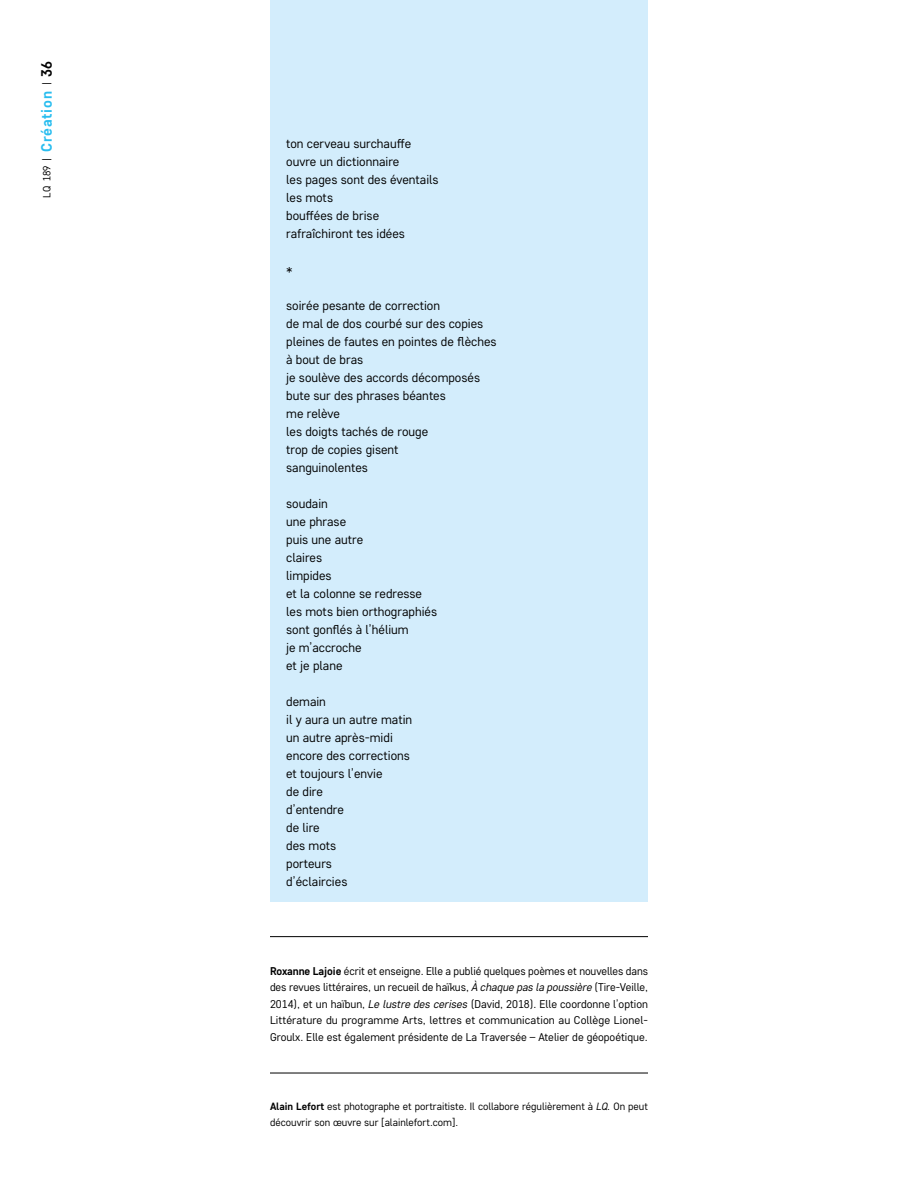
<style>
.page{position:relative;width:918px;height:1188px;background:#fff}
.page>*{position:absolute;margin:0;border:0;box-sizing:border-box;transform-origin:0 0}
.t1{font:700 15px "Core Sans D55";letter-spacing:.05em;color:#29bdef}
.t2{font:12.75px/18px "Core Sans D35";color:#000}
.t3{font:11.25px/16.5px "Core Sans D35";color:#000;text-align:justify}
.t4{font:10.5px/16.5px "Core Sans D35";color:#000}
.s1{font-family:"Core Sans D35";font-weight:400;font-size:10.5px;color:#000}
.s2{color:#000}
.s3{font-family:"Core Sans D55";font-weight:700}
.s4{font-style:italic}
</style>
<div class="page">
<div style="left:270px;top:0;width:378px;height:902px;background:#d3edfc"></div>
<hr style="left:270px;top:936px;width:378px;height:1px;background:#000">
<hr style="left:270px;top:1073px;width:378px;height:1px;background:#000">
<p class="t1" style="left:37px;top:198px;width:138px;rotate:-90deg"><span class="s1">LQ 189 |</span> Création <span class="s1">|</span> <span class="s2">36</span></p>
<p class="t2" style="left:286px;top:134px;width:154px">ton cerveau surchauffe ouvre un dictionnaire<br>les pages sont des éventails les mots<br>bouffées de brise rafraîchiront tes idées</p>
<p class="t2" style="left:286px;top:260px;width:8px">*</p>
<p class="t2" style="left:286px;top:296px;width:212px">soirée pesante de correction<br>de mal de dos courbé sur des copies pleines de fautes en pointes de flèches à bout de bras<br>je soulève des accords décomposés bute sur des phrases béantes<br>me relève<br>les doigts tachés de rouge<br>trop de copies gisent<br>sanguinolentes</p>
<p class="t2" style="left:286px;top:494px;width:152px">soudain<br>une phrase<br>puis une autre<br>claires<br>limpides<br>et la colonne se redresse les mots bien orthographiés sont gonflés à l’hélium<br>je m’accroche<br>et je plane</p>
<p class="t2" style="left:286px;top:692px;width:128px">demain<br>il y aura un autre matin un autre après-midi encore des corrections et toujours l’envie<br>de dire<br>d’entendre<br>de lire<br>des mots<br>porteurs<br>d’éclaircies</p>
<p class="t3" style="left:270px;top:962px;width:380px"><span class="s3">Roxanne Lajoie</span> écrit et enseigne. Elle a publié quelques poèmes et nouvelles dans des revues littéraires, un recueil de haïkus, <span class="s4">À chaque pas la poussière</span> (Tire-Veille, 2014), et un haïbun, <span class="s4">Le lustre des cerises</span> (David, 2018). Elle coordonne l’option Littérature du programme Arts, lettres et communication au Collège Lionel-Groulx. Elle est également présidente de La Traversée – Atelier de géopoétique.</p>
<p class="t4" style="left:270px;top:1098px;width:380px"><span class="s3">Alain Lefort</span> est photographe et portraitiste. Il collabore régulièrement à <span class="s4">LQ.</span> On peut découvrir son œuvre sur [alainlefort.com].</p>
</div>
